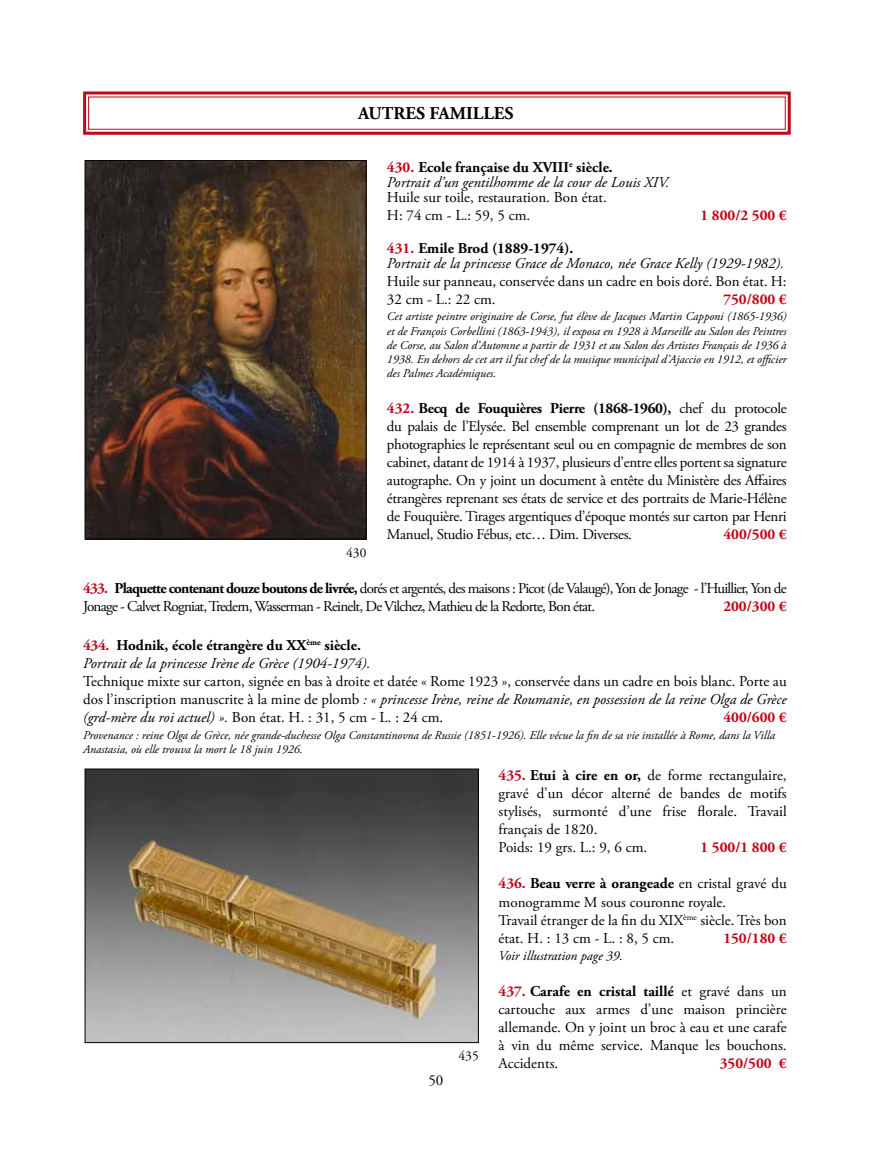
<style>
.page{position:relative;width:893px;height:1149px;background:#fff}
.page>*{position:absolute;margin:0;border:0;box-sizing:border-box;transform-origin:0 0}
.t1{font:700 18px "Adobe Garamond Pro";color:#000}
.t2{font:15px/18px "Adobe Garamond Pro";letter-spacing:-.02em;color:#000;text-align:justify}
.t3{font:15px/18px "Adobe Garamond Pro";color:#000}
.t4{font:italic 15px/15px "Adobe Garamond Pro";color:#000}
.t5{font:15px/18px "Adobe Garamond Pro";letter-spacing:-.06em;color:#000}
.t6{font:700 15px "Adobe Garamond Pro";color:#bc091b}
.t7{font:italic 13.5px "Adobe Garamond Pro";color:#000}
.t8{font:13.5px "Adobe Garamond Pro";color:#000}
.t9{font:italic 12px/14.1px "Adobe Garamond Pro";color:#000;text-align:justify}
.s1{font-weight:700;font-style:normal;color:#bc091b}
.s2{font-weight:700;font-style:normal}
.s3{font-weight:700;color:#bc091b}
.s4{font-weight:700}
.s5{font-style:italic}
</style>
<div class="page">
<svg style="left:83px;top:91px;width:708px;height:44px"></svg>
<img style="left:87px;top:162px;width:277px;height:375px">
<div style="left:85px;top:160px;width:281px;height:379px;border:1px solid #000"></div>
<img style="left:87px;top:770px;width:390px;height:270px">
<div style="left:85px;top:768px;width:394px;height:274px;border:1px solid #000"></div>
<p class="t1" style="left:358px;top:103px;width:157px">AUTRES FAMILLES</p>
<p class="t8" style="left:346px;top:544px;width:22px">430</p>
<p class="t4" style="left:387px;top:160px;width:284px"><span class="s1">430.</span> <span class="s2">Ecole française du XVIII</span><sup>e</sup> <span class="s2">siècle.<br></span>Portrait d’un gentilhomme de la cour de Louis XIV.</p>
<p class="t2" style="left:387px;top:188px;width:221px">Huile sur toile, restauration. Bon état.<br>H: 74 cm - L.: 59, 5 cm.</p>
<p class="t6" style="left:701px;top:206px;width:88px">1 800/2 500 €</p>
<p class="t4" style="left:387px;top:241px;width:399px"><span class="s1">431.</span> <span class="s2">Emile Brod (1889-1974).<br></span>Portrait de la princesse Grace de Monaco, née Grace Kelly (1929-1982).</p>
<p class="t2" style="left:387px;top:272px;width:401px">Huile sur panneau, conservée dans un cadre en bois doré. Bon état. H:<br>32 cm - L.: 22 cm.</p>
<p class="t6" style="left:723px;top:290px;width:65px">750/800 €</p>
<p class="t9" style="left:387px;top:309px;width:401px">Cet artiste peintre originaire de Corse, fut élève de Jacques Martin Capponi (1865-1936) et de François Corbellini (1863-1943), il exposa en 1928 à Marseille au Salon des Peintres de Corse, au Salon d’Automne a partir de 1931 et au Salon des Artistes Français de 1936 à 1938. En dehors de cet art il fut chef de la musique municipal d’Ajaccio en 1912, et officier des Palmes Académiques.</p>
<p class="t2" style="left:387px;top:399px;width:401px"><span class="s3">432.</span> <span class="s4">Becq de Fouquières Pierre (1868-1960),</span> chef du protocole du palais de l’Elysée. Bel ensemble comprenant un lot de 23 grandes photographies le représentant seul ou en compagnie de membres de son cabinet, datant de 1914 à 1937, plusieurs d’entre elles portent sa signature autographe. On y joint un document à entête du Ministère des Affaires étrangères reprenant ses états de service et des portraits de Marie-Hélène de Fouquière. Tirages argentiques d’époque montés sur carton par Henri Manuel, Studio Fébus, etc… Dim. Diverses.</p>
<p class="t6" style="left:723px;top:525px;width:65px">400/500 €</p>
<p class="t5" style="left:83px;top:579px;width:705px"><span class="s3">433.</span> <span class="s4">Plaquette contenant douze boutons de livrée,</span> dorés et argentés, des maisons : Picot (de Valaugé), Yon de Jonage - l’Huillier, Yon de<br>Jonage - Calvet Rogniat, Tredern, Wasserman - Reinelt, De Vilchez, Mathieu de la Redorte, Bon état.</p>
<p class="t6" style="left:723px;top:597px;width:65px">200/300 €</p>
<p class="t4" style="left:83px;top:636px;width:289px;line-height:18px"><span class="s1">434.</span> <span class="s2">Hodnik, école étrangère du XX</span><sup>ème</sup> <span class="s2">siècle.<br></span>Portrait de la princesse Irène de Grèce (1904-1974).</p>
<p class="t2" style="left:83px;top:672px;width:705px">Technique mixte sur carton, signée en bas à droite et datée « Rome 1923 », conservée dans un cadre en bois blanc. Porte au dos l’inscription manuscrite à la mine de plomb <span class="s5">: « princesse Irène, reine de Roumanie, en possession de la reine Olga de Grèce (grd-mère du roi actuel) ».</span> Bon état. H. : 31, 5 cm - L. : 24 cm.</p>
<p class="t6" style="left:723px;top:708px;width:65px">400/600 €</p>
<p class="t9" style="left:83px;top:727px;width:693px">Provenance : reine Olga de Grèce, née grande-duchesse Olga Constantinovna de Russie (1851-1926). Elle vécue la fin de sa vie installée à Rome, dans la Villa<br>Anastasia, où elle trouva la mort le 18 juin 1926.</p>
<p class="t3" style="left:499px;top:767px;width:290px"><span class="s3">435.</span> <span class="s4">Etui à cire en or,</span> de forme rectangulaire, gravé d’un décor alterné de bandes de motifs stylisés, surmonté d’une frise florale. Travail français de 1820.<br>Poids: 19 grs. L.: 9, 6 cm.</p>
<p class="t6" style="left:701px;top:838px;width:88px">1 500/1 800 €</p>
<p class="t3" style="left:499px;top:875px;width:290px"><span class="s3">436.</span> <span class="s4">Beau verre à orangeade</span> en cristal gravé du monogramme M sous couronne royale.<br>Travail étranger de la fin du XIX<sup>ème</sup> siècle. Très bon état. H. : 13 cm - L. : 8, 5 cm.</p>
<p class="t6" style="left:723px;top:928px;width:65px">150/180 €</p>
<p class="t2" style="left:428px;top:1071px;width:16px">50</p>
<p class="t8" style="left:458px;top:1046px;width:22px">435</p>
<p class="t7" style="left:499px;top:947px;width:126px">Voir illustration page 39.</p>
<p class="t2" style="left:499px;top:982px;width:290px"><span class="s3">437.</span> <span class="s4">Carafe en cristal taillé</span> et gravé dans un cartouche aux armes d’une maison princière allemande. On y joint un broc à eau et une carafe à vin du même service. Manque les bouchons.<br>Accidents.</p>
<p class="t6" style="left:720px;top:1054px;width:68px">350/500 €</p>
</div>
